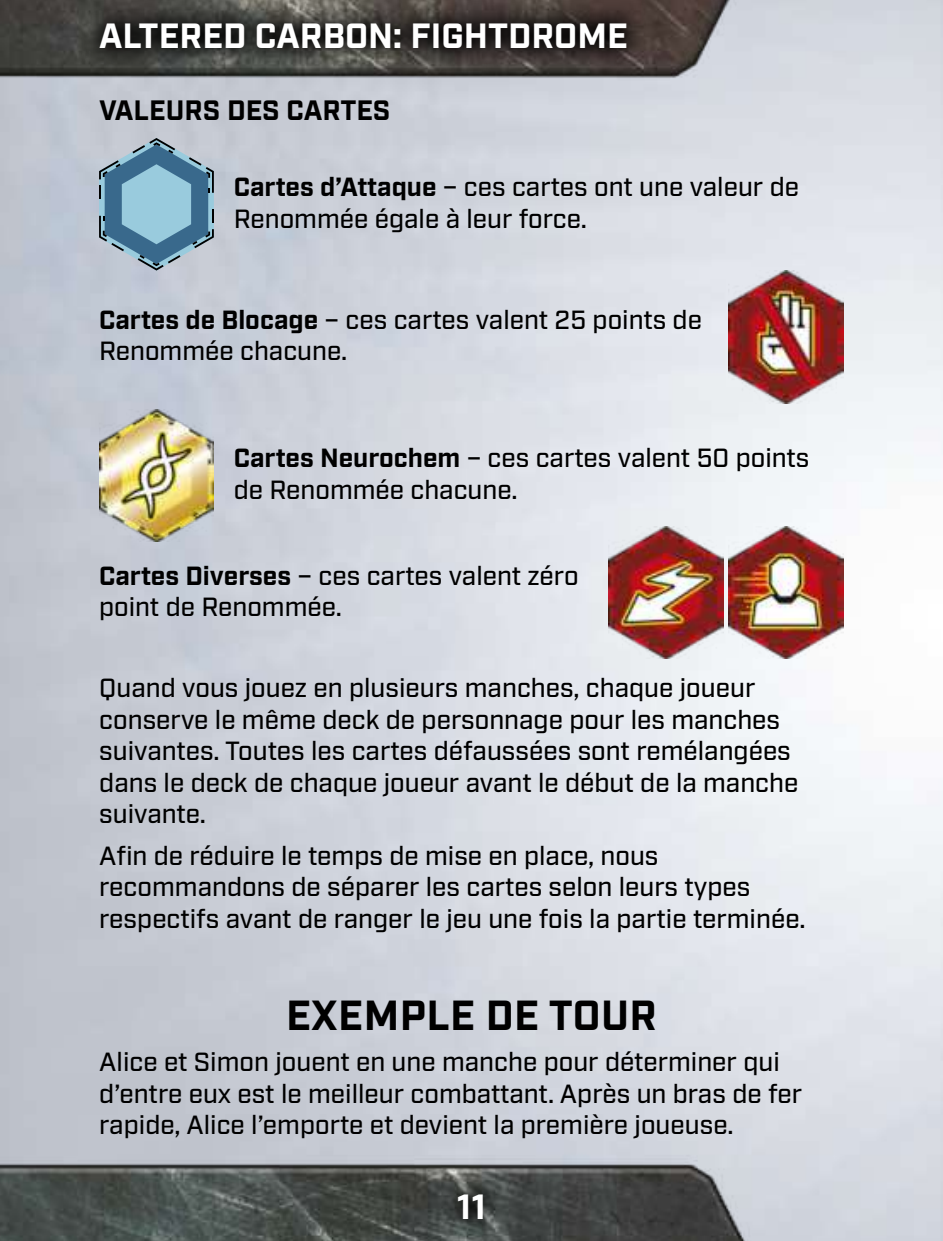
<style>
.page{position:relative;width:943px;height:1241px;background:#fff}
.page>*{position:absolute;margin:0;border:0;box-sizing:border-box;transform-origin:0 0}
.t1{font:700 42px "Industry";letter-spacing:.01em;color:#000}
.t2{font:700 35px "Industry";color:#fff}
.t3{font:700 28px "Industry";color:#000}
.t4{font:500 26.25px/31.5px "Industry";color:#000}
.s1{font-weight:700}
</style>
<div class="page">
<img style="left:0;top:0;width:943px;height:1240px">
<svg style="left:99px;top:138px;width:115px;height:132px;background:#7da1b6"></svg>
<img style="left:728px;top:526px;width:115px;height:132px">
<img style="left:608px;top:526px;width:115px;height:132px">
<img style="left:729px;top:270px;width:114px;height:133px">
<img style="left:99px;top:409px;width:115px;height:132px">
<svg style="left:439px;top:1172px;width:65px;height:66px;background:#484d4b"></svg>
<svg style="left:80px;top:1px;width:567px;height:68px;background:#383532"></svg>
<h2 class="t2" style="left:99px;top:16px;width:530px">ALTERED CARBON: FIGHTDROME</h2>
<p class="t3" style="left:99px;top:94px;width:293px">VALEURS DES CARTES</p>
<p class="t4" style="left:234px;top:173px;width:567px"><span class="s1">Cartes d’Attaque</span> – ces cartes ont une valeur de<br>Renommée égale à leur force.</p>
<p class="t4" style="left:99px;top:305px;width:604px"><span class="s1">Cartes de Blocage</span> – ces cartes valent 25 points de<br>Renommée chacune.</p>
<p class="t4" style="left:234px;top:443px;width:577px"><span class="s1">Cartes Neurochem</span> – ces cartes valent 50 points de Renommée chacune.</p>
<p class="t4" style="left:99px;top:561px;width:481px"><span class="s1">Cartes Diverses</span> – ces cartes valent zéro point de Renommée.</p>
<p class="t4" style="left:99px;top:673px;width:700px">Quand vous jouez en plusieurs manches, chaque joueur conserve le même deck de personnage pour les manches suivantes. Toutes les cartes défaussées sont remélangées dans le deck de chaque joueur avant le début de la manche suivante.</p>
<p class="t4" style="left:99px;top:841px;width:707px">Afin de réduire le temps de mise en place, nous recommandons de séparer les cartes selon leurs types respectifs avant de ranger le jeu une fois la partie terminée.</p>
<h1 class="t1" style="left:286px;top:991px;width:372px">EXEMPLE DE TOUR</h1>
<p class="t4" style="left:99px;top:1047px;width:704px">Alice et Simon jouent en une manche pour déterminer qui d’entre eux est le meilleur combattant. Après un bras de fer rapide, Alice l’emporte et devient la première joueuse.</p>
<h2 class="t2" style="left:457px;top:1186px;width:31px">11</h2>
</div>
